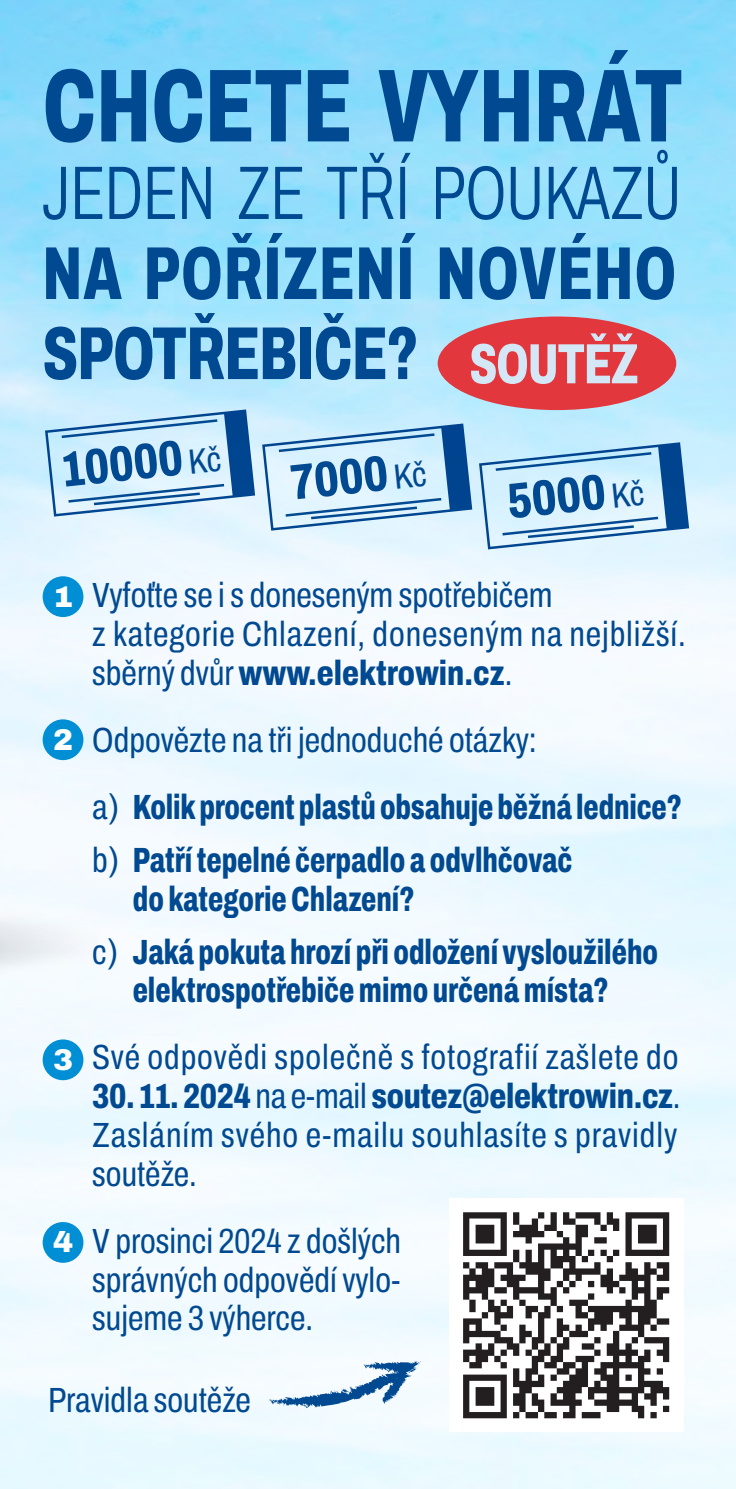
<style>
.page{position:relative;width:736px;height:1489px;background:#fff}
.page>*{position:absolute;margin:0;border:0;box-sizing:border-box;transform-origin:0 0}
.t1{font:800 103.75px "Archivo Condensed";color:#014990;scale:.88 1}
.t2{font:300 76px "Archivo Condensed";color:#014990;scale:.88 1}
.t3{font:800 75px/80px "Archivo Condensed";letter-spacing:.015em;color:#014990;scale:.88 1}
.t4{font:800 56.75px "Archivo Condensed";letter-spacing:-.02em;color:#d4e7f6;scale:.91 1}
.t5{font:800 49.75px "Archivo Condensed";color:#014990}
.t6{font:35px/38.8px "Archivo Condensed";letter-spacing:.025em;color:#014990}
.t7{font:800 35px/38.8px "Archivo Condensed";color:#014990;scale:.9 1}
.t8{font:35px/38.8px "Archivo Condensed";color:#014990;text-align:justify}
.t9{font:800 35px "Archivo Condensed";color:#014990}
.t10{font:900 30px "Archivo";color:#fff}
.s1{font-weight:400;font-size:35.25px}
.s2{font-weight:800}
.s3{font-weight:400}
</style>
<div class="page">
<img style="left:0;top:0;width:735px;height:1488px">
<img style="left:0;top:273px;width:99px;height:760px">
<div style="left:43px;top:576px;width:40px;height:41px;background:#008fd5;border-radius:50%"></div>
<div style="left:43px;top:719px;width:40px;height:41px;background:#008fd5;border-radius:50%"></div>
<div style="left:43px;top:1039px;width:40px;height:41px;background:#008fd5;border-radius:50%"></div>
<div style="left:43px;top:1221px;width:40px;height:41px;background:#008fd5;border-radius:50%"></div>
<svg style="left:45px;top:409px;width:210px;height:107px;background:#b0d2ea"></svg>
<svg style="left:262px;top:423px;width:210px;height:107px;background:#b3d3ea"></svg>
<svg style="left:479px;top:442px;width:209px;height:107px;background:#afd2ea"></svg>
<div style="left:437px;top:316px;width:239px;height:94px;background:#e1373d;border-radius:50%"></div>
<div style="left:449px;top:1198px;width:234px;height:233px;background:#fff"></div>
<svg style="left:463px;top:1212px;width:206px;height:206px"></svg>
<svg style="left:269px;top:1360px;width:152px;height:48px"></svg>
<p class="t1" style="left:42px;top:28px;width:729px">CHCETE VYHRÁT</p>
<p class="t2" style="left:42px;top:136px;width:727px">JEDEN ZE TŘÍ POUKAZŮ</p>
<p class="t3" style="left:42px;top:233px;width:721px">NA POŘÍZENÍ NOVÉHO<br>SPOTŘEBIČE?</p>
<p class="t4" style="left:469px;top:321px;width:187px">SOUTĚŽ</p>
<p class="t5" style="left:58px;top:433px;width:161px;rotate:-6deg">10000 <span class="s1">Kč</span></p>
<p class="t5" style="left:287px;top:445px;width:137px;rotate:-6deg">7000 <span class="s1">Kč</span></p>
<p class="t5" style="left:503px;top:464px;width:138px;rotate:-6deg">5000 <span class="s1">Kč</span></p>
<p class="t10" style="left:53px;top:574px;width:22px">1</p>
<p class="t10" style="left:53px;top:717px;width:22px">2</p>
<p class="t10" style="left:53px;top:1037px;width:22px">3</p>
<p class="t10" style="left:53px;top:1219px;width:22px">4</p>
<p class="t6" style="left:92px;top:575px;width:595px">Vyfoťte se i s doneseným spotřebičem<br>z kategorie Chlazení, doneseným na nejbližší. sběrný dvůr <span class="s2">www.elektrowin.cz</span>.</p>
<p class="t8" style="left:92px;top:720px;width:446px">Odpovězte na tři jednoduché otázky:</p>
<p class="t7" style="left:92px;top:787px;width:656px"><span class="s3">a)</span> Kolik procent plastů obsahuje běžná lednice?</p>
<p class="t7" style="left:133px;top:840px;width:490px;text-indent:-40px"><span class="s3">b)</span> Patří tepelné čerpadlo a odvlhčovač do kategorie Chlazení?</p>
<p class="t7" style="left:92px;top:932px;width:629px;text-align:center"><span class="s3">c)</span> Jaká pokuta hrozí při odložení vysloužilého elektrospotřebiče mimo určená místa?</p>
<p class="t6" style="left:92px;top:1037px;width:587px">Své odpovědi společně s fotografií zašlete do</p>
<p class="t9" style="left:92px;top:1069px;width:589px">30. 11. 2024 <span class="s3">na e-mail</span> soutez@elektrowin.cz<span class="s3">.</span></p>
<p class="t6" style="left:92px;top:1115px;width:586px">Zasláním svého e-mailu souhlasíte s pravidly soutěže.</p>
<p class="t8" style="left:92px;top:1221px;width:310px">V prosinci 2024 z došlých správných odpovědí vylo&shy;sujeme 3 výherce.</p>
<p class="t8" style="left:48px;top:1380px;width:204px">Pravidla soutěže</p>
</div>
